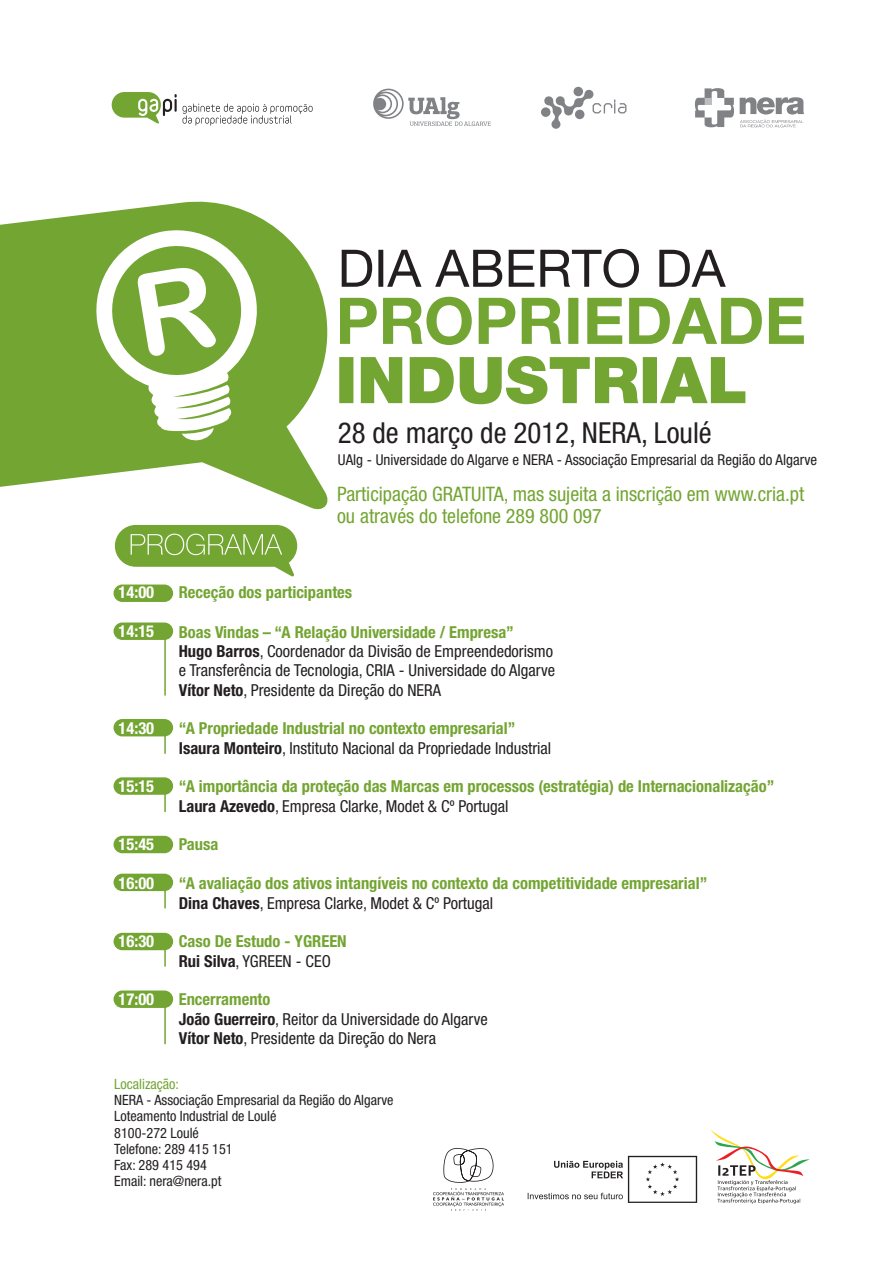
<style>
.page{position:relative;width:893px;height:1263px;background:#fff}
.page>*{position:absolute;margin:0;border:0;box-sizing:border-box;transform-origin:0 0}
.t1{font:condensed 28.95px "Helvetica 57";color:#231f20}
.t2{font:condensed 19.95px/22.8px "Helvetica 57";color:#73a532}
.t3{font:condensed 16.5px/19.2px "Helvetica Neue";color:#231f20;text-align:justify}
.t4{font:700 condensed 16.5px "Helvetica Neue";color:#73a532}
.t5{font:700 condensed 16.5px "Helvetica Neue";color:#fff}
.t6{font:condensed 15px "Helvetica 57";color:#231f20}
.t7{font:condensed 14.25px/16.4px "Helvetica 57";color:#231f20}
.t8{font:condensed 14.25px "Helvetica 57";color:#73a532}
.s1{font-weight:700}
</style>
<div class="page">
<div style="left:114px;top:990px;width:59px;height:18px;background:#73a532;border-radius:9px"></div>
<hr style="left:164px;top:1001px;width:2px;height:43px;background:#73a532">
<div style="left:114px;top:836px;width:59px;height:17px;background:#73a532;border-radius:9px"></div>
<div style="left:114px;top:874px;width:59px;height:17px;background:#73a532;border-radius:9px"></div>
<hr style="left:164px;top:886px;width:2px;height:22px;background:#73a532">
<div style="left:114px;top:933px;width:59px;height:17px;background:#73a532;border-radius:9px"></div>
<hr style="left:164px;top:943px;width:2px;height:23px;background:#73a532">
<div style="left:114px;top:777px;width:59px;height:18px;background:#73a532;border-radius:9px"></div>
<hr style="left:164px;top:790px;width:2px;height:22px;background:#73a532">
<div style="left:114px;top:719px;width:59px;height:17px;background:#73a532;border-radius:9px"></div>
<div style="left:114px;top:622px;width:59px;height:18px;background:#73a532;border-radius:9px"></div>
<hr style="left:164px;top:635px;width:2px;height:60px;background:#73a532">
<div style="left:114px;top:584px;width:59px;height:18px;background:#73a532;border-radius:9px"></div>
<svg style="left:115px;top:525px;width:182px;height:52px"></svg>
<hr style="left:164px;top:732px;width:2px;height:22px;background:#73a532">
<svg style="left:340px;top:297px;width:464px;height:48px"></svg>
<svg style="left:339px;top:356px;width:406px;height:48px"></svg>
<svg style="left:0;top:201px;width:328px;height:309px;fill:#73a532"></svg>
<svg style="left:90px;top:224px;width:171px;height:217px"></svg>
<svg style="left:528px;top:1156px;width:169px;height:47px"></svg>
<svg style="left:433px;top:1148px;width:71px;height:63px"></svg>
<svg style="left:710px;top:1130px;width:100px;height:74px"></svg>
<svg style="left:112px;top:92px;width:65px;height:32px"></svg>
<svg style="left:183px;top:104px;width:130px;height:22px"></svg>
<svg style="left:373px;top:89px;width:118px;height:37px"></svg>
<svg style="left:695px;top:88px;width:39px;height:39px"></svg>
<svg style="left:740px;top:97px;width:64px;height:30px"></svg>
<svg style="left:573px;top:87px;width:10px;height:9px"></svg>
<div style="left:541px;top:107px;width:9px;height:10px;background:#808285;border-radius:50%"></div>
<svg style="left:544px;top:89px;width:82px;height:40px"></svg>
<svg style="left:342px;top:249px;width:384px;height:39px"></svg>
<h1 class="t1" style="left:338px;top:422px;width:375px">28 de março de 2012, NERA, Loulé</h1>
<p class="t6" style="left:338px;top:454px;width:481px">UAlg - Universidade do Algarve e NERA - Associação Empresarial da Região do Algarve</p>
<p class="t2" style="left:337px;top:484px;width:469px">Participação GRATUITA, mas sujeita a inscrição em www.cria.pt ou através do telefone 289 800 097</p>
<p class="t5" style="left:119px;top:586px;width:37px">14:00</p>
<p class="t5" style="left:119px;top:624px;width:37px">14:15</p>
<p class="t4" style="left:179px;top:586px;width:175px">Receção dos participantes</p>
<p class="t4" style="left:179px;top:625px;width:337px">Boas Vindas – “A Relação Universidade / Empresa”</p>
<p class="t3" style="left:179px;top:643px;width:378px"><span class="s1">Hugo Barros</span>, Coordenador da Divisão de Empreendedorismo e Transferência de Tecnologia, CRIA - Universidade do Algarve <span class="s1">Vítor Neto</span>, Presidente da Direção do NERA</p>
<p class="t5" style="left:119px;top:721px;width:37px">14:30</p>
<p class="t4" style="left:179px;top:721px;width:338px">“A Propriedade Industrial no contexto empresarial”</p>
<p class="t3" style="left:179px;top:739px;width:374px"><span class="s1">Isaura Monteiro</span>, Instituto Nacional da Propriedade Industrial</p>
<p class="t5" style="left:119px;top:779px;width:37px">15:15</p>
<p class="t4" style="left:179px;top:779px;width:597px">“A importância da proteção das Marcas em processos (estratégia) de Internacionalização”</p>
<p class="t3" style="left:179px;top:797px;width:331px"><span class="s1">Laura Azevedo</span>, Empresa Clarke, Modet &amp; Cº Portugal</p>
<p class="t5" style="left:119px;top:837px;width:37px">15:45</p>
<p class="t5" style="left:119px;top:876px;width:37px">16:00</p>
<p class="t4" style="left:179px;top:837px;width:41px">Pausa</p>
<p class="t4" style="left:179px;top:876px;width:530px">“A avaliação dos ativos intangíveis no contexto da competitividade empresarial”</p>
<p class="t3" style="left:179px;top:894px;width:316px"><span class="s1">Dina Chaves</span>, Empresa Clarke, Modet &amp; Cº Portugal</p>
<p class="t5" style="left:119px;top:934px;width:37px">16:30</p>
<p class="t4" style="left:179px;top:934px;width:169px">Caso De Estudo - YGREEN</p>
<p class="t3" style="left:179px;top:952px;width:154px"><span class="s1">Rui Silva</span>, YGREEN - CEO</p>
<p class="t5" style="left:119px;top:992px;width:37px">17:00</p>
<p class="t4" style="left:179px;top:992px;width:93px">Encerramento</p>
<p class="t3" style="left:179px;top:1010px;width:310px"><span class="s1">João Guerreiro</span>, Reitor da Universidade do Algarve<br><span class="s1">Vítor Neto</span>, Presidente da Direção do Nera</p>
<p class="t8" style="left:114px;top:1079px;width:66px">Localização:</p>
<p class="t7" style="left:114px;top:1093px;width:281px">NERA - Associação Empresarial da Região do Algarve<br>Loteamento Industrial de Loulé<br>8100-272 Loulé<br>Telefone: 289 415 151<br>Fax: 289 415 494<br>Email: nera@nera.pt</p>
</div>
